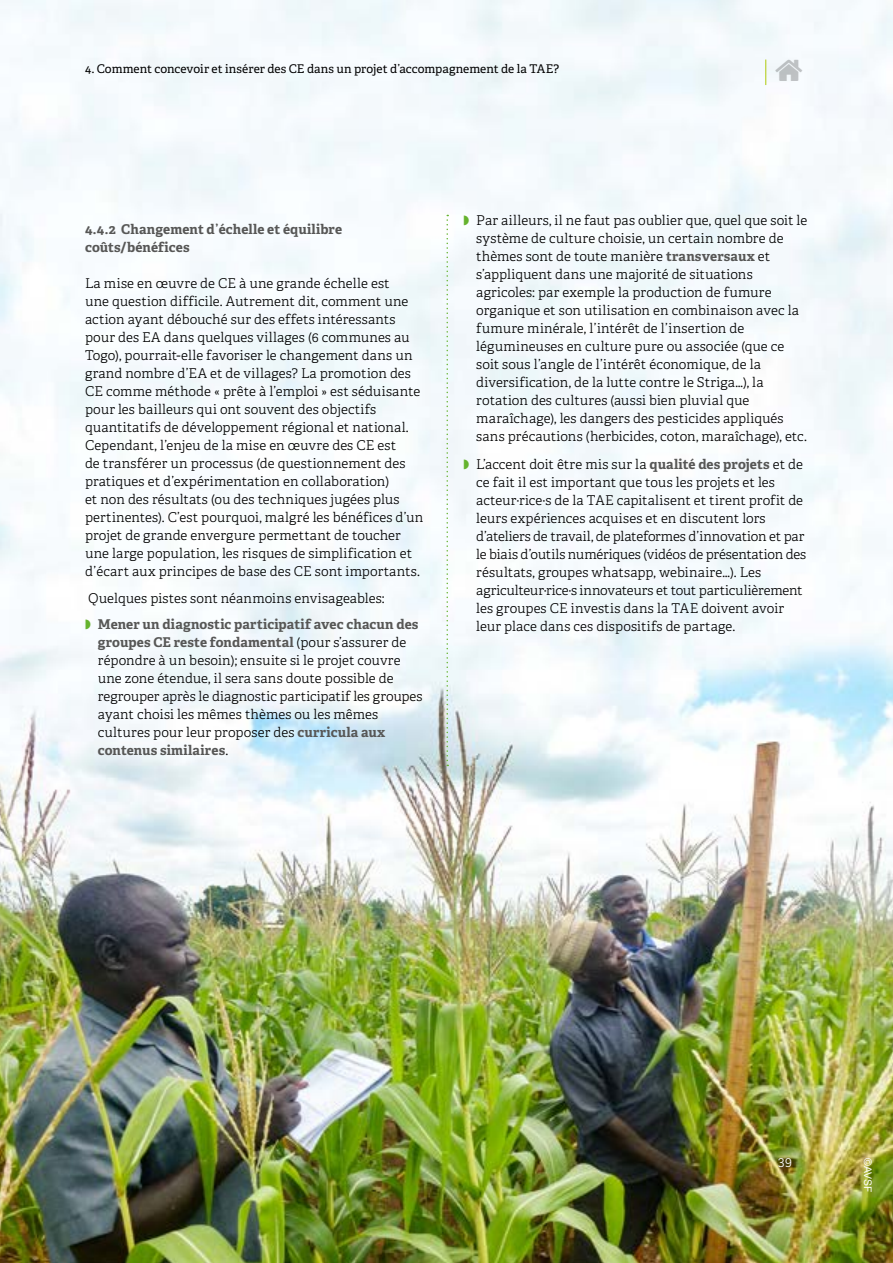
<style>
.page{position:relative;width:893px;height:1263px;background:#fff}
.page>*{position:absolute;margin:0;border:0;box-sizing:border-box;transform-origin:0 0}
.t1{font:300 13.5px/18px "Adelle";letter-spacing:.005em;color:#000}
.t2{font:700 13.5px/18px "Adelle";letter-spacing:.01em;color:#575756}
.t3{font:300 13.5px "Adelle";color:#fff}
.t4{font:12px "Adelle";color:#000}
.t5{font:10.5px "Arial";color:#fff}
.s1{font-weight:300;color:#000}
.s2{color:#65b32e}
.s3{font-weight:700;color:#575756}
</style>
<div class="page">
<img style="left:0;top:0;width:893px;height:1263px">
<svg style="left:446px;top:215px;width:2px;height:551px"></svg>
<svg style="left:765px;top:60px;width:1px;height:25px"></svg>
<svg style="left:775px;top:59px;width:27px;height:22px"></svg>
<p class="t4" style="left:85px;top:61px;width:476px">4. Comment concevoir et insérer des CE dans un projet d’accompagnement de la TAE?</p>
<p class="t4" style="left:97px;top:61px;width:375px">H w to design and integrate FFS in an AET support proje t? Recom</p>
<p class="t2" style="left:85px;top:220px;width:259px">4.4.2 Changement d’échelle et équilibre coûts/bénéfices</p>
<p class="t1" style="left:85px;top:274px;width:340px">La mise en œuvre de CE à une grande échelle est<br>une question difficile. Autrement dit, comment une action ayant débouché sur des effets intéressants pour des EA dans quelques villages (6 communes au Togo), pourrait-elle favoriser le changement dans un grand nombre d’EA et de villages? La promotion des CE comme méthode « prête à l’emploi » est séduisante pour les bailleurs qui ont souvent des objectifs quantitatifs de développement régional et national.<br>Cependant, l’enjeu de la mise en œuvre des CE est<br>de transférer un processus (de questionnement des pratiques et d’expérimentation en collaboration)<br>et non des résultats (ou des techniques jugées plus pertinentes). C’est pourquoi, malgré les bénéfices d’un projet de grande envergure permettant de toucher une large population, les risques de simplification et d’écart aux principes de base des CE sont importants.</p>
<p class="t2" style="left:85px;top:584px;width:335px;line-height:26.5px"><span class="s1">Quelques pistes sont néanmoins envisageables:<br></span><span class="s2">◗</span> Mener un diagnostic participatif avec chacun des</p>
<p class="t1" style="left:98px;top:633px;width:326px"><span class="s3">groupes CE reste fondamental</span> (pour s’assurer de répondre à un besoin); ensuite si le projet couvre une zone étendue, il sera sans doute possible de regrouper après le diagnostic participatif les groupes ayant choisi les mêmes thèmes ou les mêmes cultures pour leur proposer des <span class="s3">curricula aux contenus similaires</span>.</p>
<p class="t1" style="left:476px;top:211px;width:332px;text-indent:-13px"><span class="s2">◗</span> Par ailleurs, il ne faut pas oublier que, quel que soit le système de culture choisie, un certain nombre de thèmes sont de toute manière <span class="s3">transversaux</span> et s’appliquent dans une majorité de situations agricoles: par exemple la production de fumure organique et son utilisation en combinaison avec la fumure minérale, l’intérêt de l’insertion de légumineuses en culture pure ou associée (que ce soit sous l’angle de l’intérêt économique, de la diversification, de la lutte contre le Striga…), la rotation des cultures (aussi bien pluvial que maraîchage), les dangers des pesticides appliqués sans précautions (herbicides, coton, maraîchage), etc.</p>
<p class="t1" style="left:476px;top:455px;width:331px;text-indent:-13px"><span class="s2">◗</span> L’accent doit être mis sur la <span class="s3">qualité des projets</span> et de ce fait il est important que tous les projets et les acteur·rice·s de la TAE capitalisent et tirent profit de leurs expériences acquises et en discutent lors d’ateliers de travail, de plateformes d’innovation et par le biais d’outils numériques (vidéos de présentation des résultats, groupes whatsapp, webinaire…). Les agriculteur·rice·s innovateurs et tout particulièrement les groupes CE investis dans la TAE doivent avoir leur place dans ces dispositifs de partage.</p>
<p class="t3" style="left:778px;top:1153px;width:15px">39</p>
<p class="t5" style="left:875px;top:1157px;width:37px;rotate:90deg">©AVSF</p>
</div>
